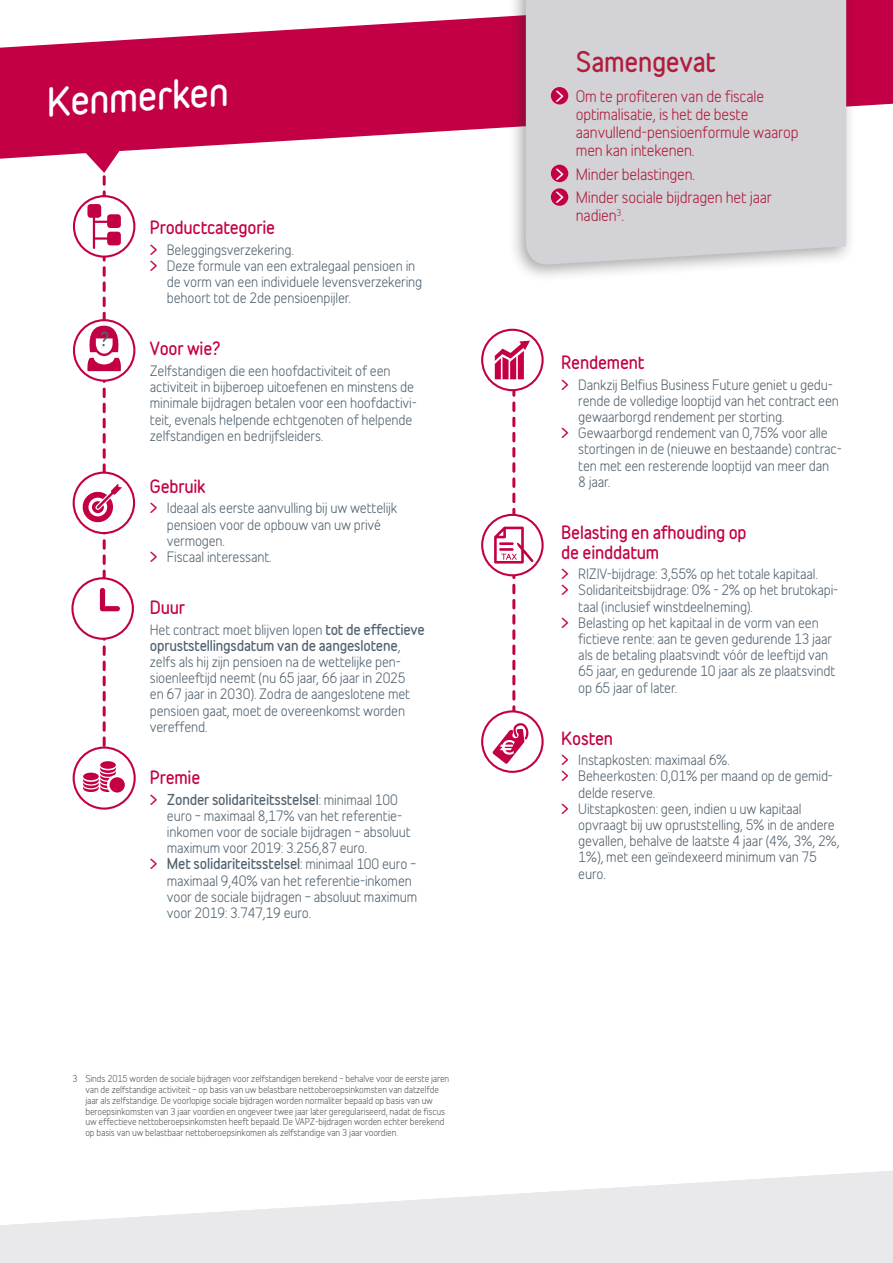
<style>
.page{position:relative;width:893px;height:1263px;background:#fff}
.page>*{position:absolute;margin:0;border:0;box-sizing:border-box;transform-origin:0 0}
.Titel_1{font:700 36px "Belfius Normal";color:#fff}
.Samengevat__titel{font:700 25.5px "Belfius Alternative";letter-spacing:-.01em;color:#af1e3c}
.Titel_3{font:700 16.5px/19.8px "Belfius Alternative";letter-spacing:-.01em;color:#c30045}
.Samengevat__tekst{font:15px/18px "Belfius Alternative";letter-spacing:-.01em;color:#af1e3c}
.t1{font:700 15px "Belfius Normal";color:#fff}
.lopende{font:13.5px/16.2px "Belfius Alternative";letter-spacing:-.01em;color:#51626f}
.voetnoot{font:9px/10.8px "Belfius Alternative";letter-spacing:-.01em;color:#57585a}
.s1{font-weight:700;color:#c30045}
.s2{font-weight:700}
</style>
<div class="page">
<svg style="left:0;top:0;width:893px;height:159px;fill:#c30045"></svg>
<svg style="left:0;top:1171px;width:893px;height:92px;fill:#e9e9eb"></svg>
<svg style="left:74px;top:320px;width:60px;height:61px"></svg>
<div style="left:73px;top:319px;width:62px;height:63px;border:2px solid #c30045;border-radius:50%"></div>
<svg style="left:482px;top:330px;width:61px;height:60px"></svg>
<div style="left:481px;top:329px;width:63px;height:62px;border:2px solid #c30045;border-radius:50%"></div>
<svg style="left:495px;top:341px;width:35px;height:38px"></svg>
<svg style="left:72px;top:578px;width:61px;height:61px"></svg>
<div style="left:71px;top:577px;width:63px;height:63px;border:2px solid #c30045;border-radius:50%"></div>
<div style="left:73px;top:746px;width:63px;height:64px;border:2px solid #c30045;border-radius:50%"></div>
<div style="left:100px;top:761px;width:16px;height:8px;background:#c30045;border-radius:50%"></div>
<div style="left:110px;top:777px;width:15px;height:15px;background:#c30045;border-radius:50%"></div>
<svg style="left:83px;top:767px;width:33px;height:25px"></svg>
<svg style="left:74px;top:196px;width:60px;height:61px"></svg>
<div style="left:73px;top:195px;width:62px;height:63px;border:2px solid #c30045;border-radius:50%"></div>
<svg style="left:482px;top:515px;width:61px;height:60px"></svg>
<div style="left:481px;top:514px;width:63px;height:62px;border:2px solid #c30045;border-radius:50%"></div>
<svg style="left:482px;top:711px;width:61px;height:61px"></svg>
<div style="left:481px;top:710px;width:63px;height:63px;border:2px solid #c30045;border-radius:50%"></div>
<svg style="left:492px;top:388px;width:42px;height:376px"></svg>
<div style="left:507px;top:0;width:349px;height:282px;background:#231f20;opacity:.4"></div>
<div style="left:526px;top:0;width:320px;height:266px;background:#d2d2d7"></div>
<div style="left:551px;top:87px;width:17px;height:17px;background:#c30045;border-radius:50%"></div>
<div style="left:551px;top:165px;width:17px;height:17px;background:#c30045;border-radius:50%"></div>
<div style="left:551px;top:188px;width:17px;height:18px;background:#c30045;border-radius:50%"></div>
<div style="left:73px;top:472px;width:62px;height:62px;border:2px solid #c30045;border-radius:50%"></div>
<svg style="left:82px;top:131px;width:40px;height:628px"></svg>
<p class="Titel_1" style="left:44px;top:75px;width:184px;rotate:-4deg">Kenmerken</p>
<p class="Titel_3" style="left:150px;top:217px;width:127px">Productcategorie</p>
<p class="lopende" style="left:150px;top:240px;width:145px"><span class="s1">&gt;</span> Beleggingsverzekering.</p>
<p class="lopende" style="left:167px;top:256px;width:257px;text-indent:-17px"><span class="s1">&gt;</span> Deze formule van een extralegaal pensioen in de vorm van een individuele levensverzekering behoort tot de 2de pensioenpijler.</p>
<p class="Titel_3" style="left:150px;top:338px;width:72px">Voor wie?</p>
<p class="lopende" style="left:150px;top:361px;width:268px">Zelfstandigen die een hoofdactiviteit of een activiteit in bijberoep uitoefenen en minstens de minimale bijdragen betalen voor een hoofdactivi&shy;teit, evenals helpende echtgenoten of helpende zelfstandigen en bedrijfsleiders.</p>
<p class="Titel_3" style="left:150px;top:476px;width:57px">Gebruik</p>
<p class="lopende" style="left:167px;top:499px;width:232px;text-indent:-17px"><span class="s1">&gt;</span> Ideaal als eerste aanvulling bij uw wettelijk pensioen voor de opbouw van uw privé vermogen.</p>
<p class="lopende" style="left:150px;top:547px;width:123px"><span class="s1">&gt;</span> Fiscaal interessant.</p>
<p class="Titel_3" style="left:150px;top:597px;width:37px">Duur</p>
<p class="lopende" style="left:150px;top:620px;width:277px">Het contract moet blijven lopen <span class="s2">tot de effectieve opruststellingsdatum van de aangeslotene</span>, zelfs als hij zijn pensioen na de wettelijke pen&shy;sioenleeftijd neemt (nu 65 jaar, 66 jaar in 2025<br>en 67 jaar in 2030). Zodra de aangeslotene met pensioen gaat, moet de overeenkomst worden vereffend.</p>
<p class="Titel_3" style="left:150px;top:767px;width:52px">Premie</p>
<p class="lopende" style="left:167px;top:790px;width:245px;text-indent:-17px"><span class="s1">&gt;</span> <span class="s2">Zonder solidariteitsstelsel</span>: minimaal 100 euro – maximaal 8,17% van het referentie&shy;inkomen voor de sociale bijdragen – absoluut maximum voor 2019: 3.256,87 euro.</p>
<p class="lopende" style="left:167px;top:855px;width:252px;text-indent:-17px"><span class="s1">&gt;</span> <span class="s2">Met solidariteitsstelsel</span>: minimaal 100 euro – maximaal 9,40% van het referentie-inkomen voor de sociale bijdragen – absoluut maximum voor 2019: 3.747,19 euro.</p>
<p class="voetnoot" style="left:85px;top:1072px;width:365px;text-indent:-13px">3 Sinds 2015 worden de sociale bijdragen voor zelfstandigen berekend – behalve voor de eerste jaren van de zelfstandige activiteit – op basis van uw belastbare nettoberoepsinkomsten van datzelfde jaar als zelfstandige. De voorlopige sociale bijdragen worden normaliter bepaald op basis van uw beroepsinkomsten van 3 jaar voordien en ongeveer twee jaar later geregulariseerd, nadat de fiscus uw effectieve nettoberoepsinkomsten heeft bepaald. De VAPZ-bijdragen worden echter berekend op basis van uw belastbaar nettoberoepsinkomen als zelfstandige van 3 jaar voordien.</p>
<p class="Samengevat__titel" style="left:576px;top:42px;width:141px">Samengevat</p>
<p class="t1" style="left:555px;top:84px;width:10px">&gt;</p>
<p class="Samengevat__tekst" style="left:576px;top:86px;width:224px">Om te profiteren van de fiscale optimalisatie, is het de beste aanvullend-pensioenformule waarop men kan intekenen.</p>
<p class="t1" style="left:555px;top:162px;width:10px">&gt;</p>
<p class="Samengevat__tekst" style="left:576px;top:163px;width:121px">Minder belastingen.</p>
<p class="t1" style="left:555px;top:186px;width:10px">&gt;</p>
<p class="Samengevat__tekst" style="left:576px;top:187px;width:198px">Minder sociale bijdragen het jaar nadien<sup>3</sup>.</p>
<p class="Titel_3" style="left:561px;top:352px;width:85px">Rendement</p>
<p class="lopende" style="left:578px;top:375px;width:262px;text-indent:-17px"><span class="s1">&gt;</span> Dankzij Belfius Business Future geniet u gedu&shy;rende de volledige looptijd van het contract een gewaarborgd rendement per storting.</p>
<p class="lopende" style="left:578px;top:423px;width:265px;text-indent:-17px"><span class="s1">&gt;</span> Gewaarborgd rendement van 0,75% voor alle stortingen in de (nieuwe en bestaande) contrac&shy;ten met een resterende looptijd van meer dan<br>8 jaar.</p>
<p class="Titel_3" style="left:561px;top:522px;width:187px">Belasting en afhouding op de einddatum</p>
<p class="lopende" style="left:561px;top:564px;width:258px"><span class="s1">&gt;</span> RIZIV-bijdrage: 3,55% op het totale kapitaal.</p>
<p class="lopende" style="left:578px;top:581px;width:262px;text-indent:-17px"><span class="s1">&gt;</span> Solidariteitsbijdrage: 0% - 2% op het brutokapi&shy;taal (inclusief winstdeelneming).</p>
<p class="lopende" style="left:578px;top:613px;width:258px;text-indent:-17px"><span class="s1">&gt;</span> Belasting op het kapitaal in de vorm van een fictieve rente: aan te geven gedurende 13 jaar als de betaling plaatsvindt vóór de leeftijd van 65 jaar, en gedurende 10 jaar als ze plaatsvindt op 65 jaar of later.</p>
<p class="Titel_3" style="left:561px;top:728px;width:53px">Kosten</p>
<p class="lopende" style="left:561px;top:751px;width:170px"><span class="s1">&gt;</span> Instapkosten: maximaal 6%.</p>
<p class="lopende" style="left:578px;top:767px;width:256px;text-indent:-17px"><span class="s1">&gt;</span> Beheerkosten: 0,01% per maand op de gemid&shy;delde reserve.</p>
<p class="lopende" style="left:578px;top:799px;width:263px;text-indent:-17px"><span class="s1">&gt;</span> Uitstapkosten: geen, indien u uw kapitaal opvraagt bij uw opruststelling, 5% in de andere gevallen, behalve de laatste 4 jaar (4%, 3%, 2%, 1%), met een geïndexeerd minimum van 75 euro.</p>
</div>
